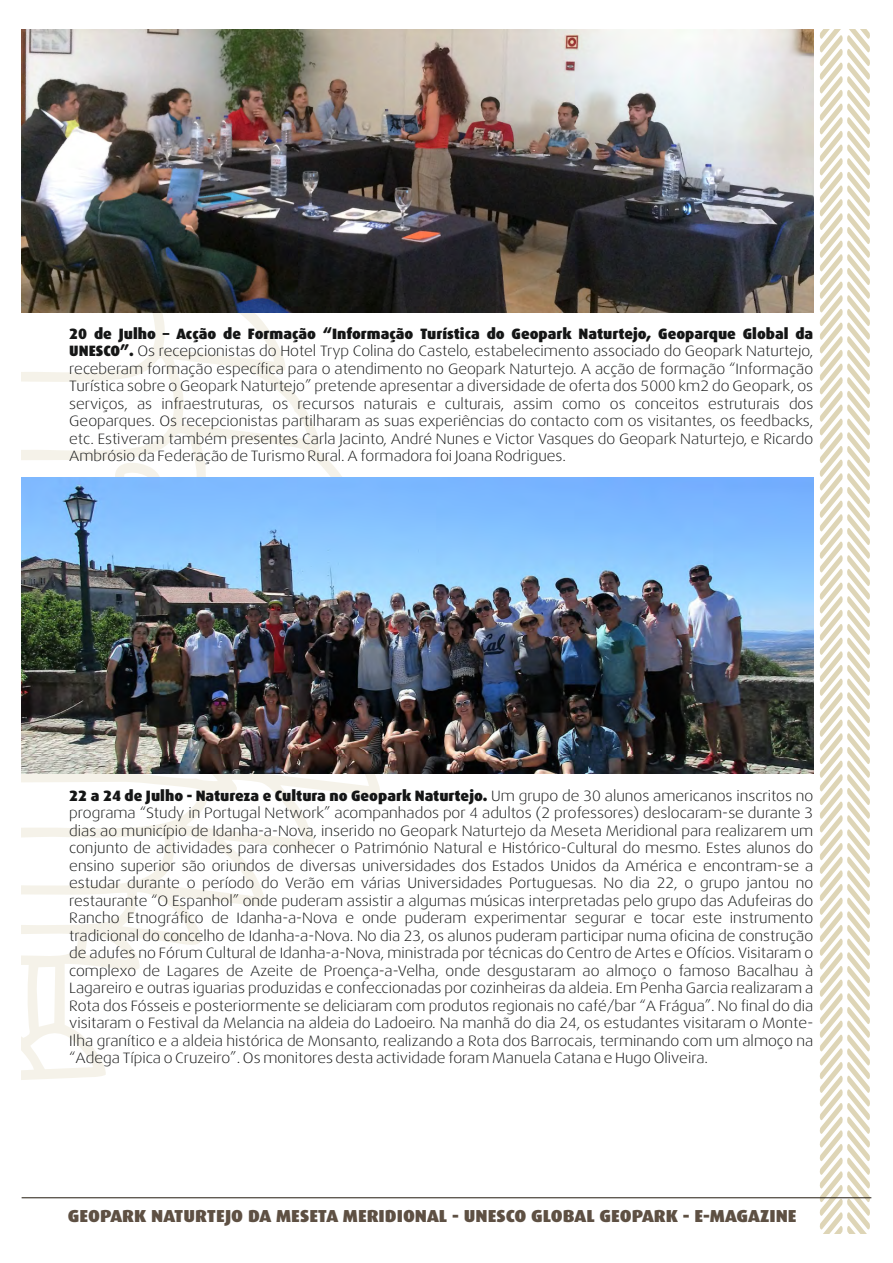
<style>
.page{position:relative;width:893px;height:1263px;background:#fff}
.page>*{position:absolute;margin:0;border:0;box-sizing:border-box;transform-origin:0 0}
.t1{font:900 17.4px "Dax";color:#5e5043;scale:1.06 1}
.t2{font:300 15px/17.5px "Dax Wide";color:#151616;text-align:justify}
.t3{font:900 15px "Dax";color:#151616}
.s1{font-family:"Dax";font-weight:900}
.s2{font-family:"Dax Wide";font-weight:300}
</style>
<div class="page">
<svg style="left:22px;top:313px;width:358px;height:767px"></svg>
<svg style="left:820px;top:30px;width:50px;height:1203px"></svg>
<hr style="left:22px;top:1197px;width:849px;height:1px;background:#221a0f">
<img style="left:22px;top:30px;width:791px;height:283px">
<img style="left:22px;top:477px;width:791px;height:297px">
<p class="t3" style="left:69px;top:325px;width:746px">20 de Julho – Acção de Formação “Informação Turística do Geopark Naturtejo, Geoparque Global da</p>
<p class="t2" style="left:69px;top:342px;width:746px"><span class="s1">UNESCO”.</span> Os recepcionistas do Hotel Tryp Colina do Castelo, estabelecimento associado do Geopark Naturtejo, receberam formação específica para o atendimento no Geopark Naturtejo. A acção de formação “Informação Turística sobre o Geopark Naturtejo” pretende apresentar a diversidade de oferta dos 5000 km2 do Geopark, os serviços, as infraestruturas, os recursos naturais e culturais, assim como os conceitos estruturais dos Geoparques. Os recepcionistas partilharam as suas experiências do contacto com os visitantes, os feedbacks, etc. Estiveram também presentes Carla Jacinto, André Nunes e Victor Vasques do Geopark Naturtejo, e Ricardo Ambrósio da Federação de Turismo Rural. A formadora foi Joana Rodrigues.</p>
<p class="t3" style="left:69px;top:787px;width:745px">22 a 24 de Julho - Natureza e Cultura no Geopark Naturtejo. <span class="s2">Um grupo de 30 alunos americanos inscritos no</span></p>
<p class="t2" style="left:69px;top:804px;width:746px">programa “Study in Portugal Network” acompanhados por 4 adultos (2 professores) deslocaram-se durante 3 dias ao município de Idanha-a-Nova, inserido no Geopark Naturtejo da Meseta Meridional para realizarem um conjunto de actividades para conhecer o Património Natural e Histórico-Cultural do mesmo. Estes alunos do ensino superior são oriundos de diversas universidades dos Estados Unidos da América e encontram-se a estudar durante o período do Verão em várias Universidades Portuguesas. No dia 22, o grupo jantou no restaurante “O Espanhol” onde puderam assistir a algumas músicas interpretadas pelo grupo das Adufeiras do Rancho Etnográfico de Idanha-a-Nova e onde puderam experimentar segurar e tocar este instrumento tradicional do concelho de Idanha-a-Nova. No dia 23, os alunos puderam participar numa oficina de construção de adufes no Fórum Cultural de Idanha-a-Nova, ministrada por técnicas do Centro de Artes e Ofícios. Visitaram o complexo de Lagares de Azeite de Proença-a-Velha, onde desgustaram ao almoço o famoso Bacalhau à Lagareiro e outras iguarias produzidas e confeccionadas por cozinheiras da aldeia. Em Penha Garcia realizaram a Rota dos Fósseis e posteriormente se deliciaram com produtos regionais no café/bar “A Frágua”. No final do dia visitaram o Festival da Melancia na aldeia do Ladoeiro. Na manhã do dia 24, os estudantes visitaram o Monte-Ilha granítico e a aldeia histórica de Monsanto, realizando a Rota dos Barrocais, terminando com um almoço na “Adega Típica o Cruzeiro”. Os monitores desta actividade foram Manuela Catana e Hugo Oliveira.</p>
<p class="t1" style="left:68px;top:1206px;width:689px">GEOPARK NATURTEJO DA MESETA MERIDIONAL - UNESCO GLOBAL GEOPARK - E-MAGAZINE</p>
</div>
